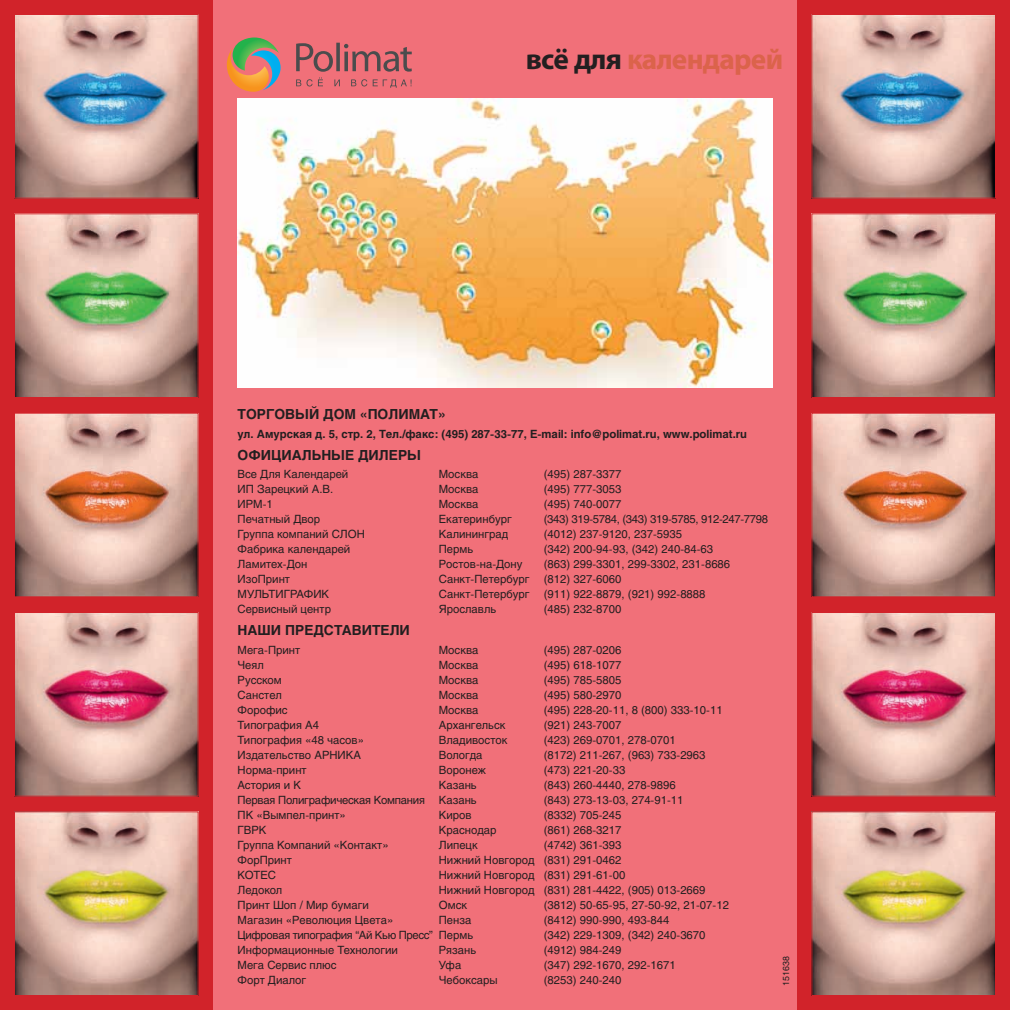
<style>
.page{position:relative;width:1010px;height:1010px;background:#f17079}
.page>*{position:absolute;margin:0;border:0;box-sizing:border-box;transform-origin:0 0}
.t1{font:700 29.25px "Myriad Pro";letter-spacing:-.025em;color:#db634b}
.t2{font:700 13.75px "Helios";color:#231f20}
.t3{font:11.25px "Helios";color:#231f20}
.t4{font:700 11.25px "Helios";color:#231f20}
.t5{font:11.25px "Helios";letter-spacing:-.03em;color:#231f20}
.t6{font:11.25px "Helios";letter-spacing:-.02em;color:#231f20}
.t7{font:8.75px "Helios";color:#231f20}
.s1{color:#231f20}
</style>
<div class="page">
<div style="left:0;top:0;width:213px;height:1010px;background:#d1232a"></div>
<div style="left:797px;top:0;width:213px;height:1010px;background:#d1232a"></div>
<img style="left:16px;top:16px;width:180px;height:180px">
<div style="left:14px;top:14px;width:184px;height:184px;border:1px solid #d1232a"></div>
<img style="left:813px;top:16px;width:181px;height:180px">
<div style="left:811px;top:14px;width:185px;height:184px;border:1px solid #d1232a"></div>
<img style="left:16px;top:415px;width:180px;height:180px">
<div style="left:14px;top:413px;width:184px;height:184px;border:1px solid #d1232a"></div>
<img style="left:813px;top:415px;width:181px;height:180px">
<div style="left:811px;top:413px;width:185px;height:184px;border:1px solid #d1232a"></div>
<img style="left:16px;top:614px;width:180px;height:180px">
<div style="left:14px;top:612px;width:184px;height:184px;border:1px solid #d1232a"></div>
<img style="left:813px;top:614px;width:181px;height:180px">
<div style="left:811px;top:612px;width:185px;height:184px;border:1px solid #d1232a"></div>
<img style="left:16px;top:215px;width:180px;height:181px">
<div style="left:14px;top:213px;width:184px;height:185px;border:1px solid #d1232a"></div>
<img style="left:813px;top:215px;width:181px;height:181px">
<div style="left:811px;top:213px;width:185px;height:185px;border:1px solid #d1232a"></div>
<img style="left:16px;top:813px;width:180px;height:181px">
<div style="left:14px;top:811px;width:184px;height:185px;border:1px solid #d1232a"></div>
<img style="left:813px;top:813px;width:181px;height:181px">
<div style="left:811px;top:811px;width:185px;height:185px;border:1px solid #d1232a"></div>
<img style="left:238px;top:99px;width:534px;height:288px">
<svg style="left:227px;top:38px;width:54px;height:54px"></svg>
<svg style="left:296px;top:43px;width:116px;height:45px"></svg>
<h1 class="t1" style="left:526px;top:40px;width:259px"><span class="s1">всё для</span> календарей</h1>
<p class="t2" style="left:238px;top:406px;width:210px">ТОРГОВЫЙ ДОМ «ПОЛИМАТ»</p>
<p class="t4" style="left:238px;top:427px;width:511px">ул. Амурская д. 5, стр. 2, Тел./факс: (495) 287-33-77, E-mail: info@polimat.ru, www.polimat.ru</p>
<p class="t2" style="left:238px;top:447px;width:185px">ОФИЦИАЛЬНЫЕ ДИЛЕРЫ</p>
<p class="t3" style="left:238px;top:468px;width:112px">Все Для Календарей</p>
<p class="t3" style="left:439px;top:468px;width:41px">Москва</p>
<p class="t3" style="left:544px;top:468px;width:79px">(495) 287-3377</p>
<p class="t3" style="left:238px;top:483px;width:97px">ИП Зарецкий А.В.</p>
<p class="t3" style="left:439px;top:483px;width:41px">Москва</p>
<p class="t3" style="left:544px;top:483px;width:79px">(495) 777-3053</p>
<p class="t3" style="left:238px;top:498px;width:37px">ИРМ-1</p>
<p class="t3" style="left:439px;top:498px;width:41px">Москва</p>
<p class="t3" style="left:544px;top:498px;width:79px">(495) 740-0077</p>
<p class="t3" style="left:238px;top:513px;width:84px">Печатный Двор</p>
<p class="t3" style="left:439px;top:513px;width:74px">Екатеринбург</p>
<p class="t5" style="left:544px;top:513px;width:226px">(343) 319-5784, (343) 319-5785, 912-247-7798</p>
<p class="t3" style="left:238px;top:528px;width:129px">Группа компаний СЛОН</p>
<p class="t3" style="left:439px;top:528px;width:71px">Калининград</p>
<p class="t3" style="left:544px;top:528px;width:140px">(4012) 237-9120, 237-5935</p>
<p class="t3" style="left:238px;top:543px;width:114px">Фабрика календарей</p>
<p class="t3" style="left:439px;top:543px;width:36px">Пермь</p>
<p class="t3" style="left:544px;top:543px;width:171px">(342) 200-94-93, (342) 240-84-63</p>
<p class="t3" style="left:238px;top:558px;width:71px">Ламитех-Дон</p>
<p class="t3" style="left:439px;top:558px;width:85px">Ростов-на-Дону</p>
<p class="t3" style="left:544px;top:558px;width:188px">(863) 299-3301, 299-3302, 231-8686</p>
<p class="t3" style="left:238px;top:573px;width:54px">ИзоПринт</p>
<p class="t3" style="left:439px;top:573px;width:92px">Санкт-Петербург</p>
<p class="t3" style="left:544px;top:573px;width:79px">(812) 327-6060</p>
<p class="t3" style="left:238px;top:588px;width:93px">МУЛЬТИГРАФИК</p>
<p class="t3" style="left:439px;top:588px;width:92px">Санкт-Петербург</p>
<p class="t3" style="left:544px;top:588px;width:163px">(911) 922-8879, (921) 992-8888</p>
<p class="t3" style="left:238px;top:603px;width:95px">Сервисный центр</p>
<p class="t3" style="left:439px;top:603px;width:59px">Ярославль</p>
<p class="t3" style="left:544px;top:603px;width:79px">(485) 232-8700</p>
<p class="t2" style="left:238px;top:622px;width:174px">НАШИ ПРЕДСТАВИТЕЛИ</p>
<p class="t3" style="left:238px;top:643px;width:64px">Мега-Принт</p>
<p class="t3" style="left:439px;top:643px;width:41px">Москва</p>
<p class="t3" style="left:544px;top:643px;width:79px">(495) 287-0206</p>
<p class="t3" style="left:238px;top:658px;width:28px">Чеял</p>
<p class="t3" style="left:439px;top:658px;width:41px">Москва</p>
<p class="t3" style="left:544px;top:658px;width:79px">(495) 618-1077</p>
<p class="t3" style="left:238px;top:673px;width:46px">Русском</p>
<p class="t3" style="left:439px;top:673px;width:41px">Москва</p>
<p class="t3" style="left:544px;top:673px;width:79px">(495) 785-5805</p>
<p class="t3" style="left:238px;top:688px;width:46px">Санстел</p>
<p class="t3" style="left:439px;top:688px;width:41px">Москва</p>
<p class="t3" style="left:544px;top:688px;width:79px">(495) 580-2970</p>
<p class="t3" style="left:238px;top:703px;width:51px">Форофис</p>
<p class="t3" style="left:439px;top:703px;width:41px">Москва</p>
<p class="t3" style="left:544px;top:703px;width:180px">(495) 228-20-11, 8 (800) 333-10-11</p>
<p class="t3" style="left:238px;top:718px;width:83px">Типография А4</p>
<p class="t3" style="left:439px;top:718px;width:68px">Архангельск</p>
<p class="t3" style="left:544px;top:718px;width:79px">(921) 243-7007</p>
<p class="t3" style="left:238px;top:733px;width:128px">Типография «48 часов»</p>
<p class="t3" style="left:439px;top:733px;width:70px">Владивосток</p>
<p class="t3" style="left:544px;top:733px;width:134px">(423) 269-0701, 278-0701</p>
<p class="t3" style="left:238px;top:748px;width:125px">Издательство АРНИКА</p>
<p class="t3" style="left:439px;top:748px;width:45px">Вологда</p>
<p class="t3" style="left:544px;top:748px;width:163px">(8172) 211-267, (963) 733-2963</p>
<p class="t3" style="left:238px;top:763px;width:71px">Норма-принт</p>
<p class="t3" style="left:439px;top:763px;width:49px">Воронеж</p>
<p class="t3" style="left:544px;top:763px;width:83px">(473) 221-20-33</p>
<p class="t3" style="left:238px;top:778px;width:65px">Астория и К</p>
<p class="t3" style="left:439px;top:778px;width:39px">Казань</p>
<p class="t3" style="left:544px;top:778px;width:134px">(843) 260-4440, 278-9896</p>
<p class="t6" style="left:238px;top:793px;width:241px">Первая Полиграфическая Компания Казань</p>
<p class="t3" style="left:544px;top:793px;width:141px">(843) 273-13-03, 274-91-11</p>
<p class="t3" style="left:238px;top:808px;width:110px">ПК «Вымпел-принт»</p>
<p class="t3" style="left:439px;top:808px;width:34px">Киров</p>
<p class="t3" style="left:544px;top:808px;width:79px">(8332) 705-245</p>
<p class="t3" style="left:238px;top:823px;width:30px">ГВРК</p>
<p class="t3" style="left:439px;top:823px;width:59px">Краснодар</p>
<p class="t3" style="left:544px;top:823px;width:79px">(861) 268-3217</p>
<p class="t3" style="left:238px;top:838px;width:153px">Группа Компаний «Контакт»</p>
<p class="t3" style="left:439px;top:838px;width:40px">Липецк</p>
<p class="t3" style="left:544px;top:838px;width:79px">(4742) 361-393</p>
<p class="t3" style="left:238px;top:853px;width:56px">ФорПринт</p>
<p class="t3" style="left:439px;top:853px;width:184px">Нижний Новгород (831) 291-0462</p>
<p class="t3" style="left:238px;top:868px;width:40px">КОТЕС</p>
<p class="t3" style="left:439px;top:868px;width:188px">Нижний Новгород (831) 291-61-00</p>
<p class="t3" style="left:238px;top:883px;width:46px">Ледокол</p>
<p class="t3" style="left:439px;top:883px;width:268px">Нижний Новгород (831) 281-4422, (905) 013-2669</p>
<p class="t3" style="left:238px;top:898px;width:133px">Принт Шоп / Мир бумаги</p>
<p class="t3" style="left:439px;top:898px;width:30px">Омск</p>
<p class="t3" style="left:544px;top:898px;width:187px">(3812) 50-65-95, 27-50-92, 21-07-12</p>
<p class="t3" style="left:238px;top:913px;width:157px">Магазин «Революция Цвета»</p>
<p class="t3" style="left:439px;top:913px;width:34px">Пенза</p>
<p class="t3" style="left:544px;top:913px;width:127px">(8412) 990-990, 493-844</p>
<p class="t5" style="left:238px;top:928px;width:237px">Цифровая типография “Ай Кью Пресс” Пермь</p>
<p class="t3" style="left:544px;top:928px;width:163px">(342) 229-1309, (342) 240-3670</p>
<p class="t3" style="left:238px;top:943px;width:162px">Информационные Технологии</p>
<p class="t3" style="left:439px;top:943px;width:39px">Рязань</p>
<p class="t3" style="left:544px;top:943px;width:79px">(4912) 984-249</p>
<p class="t3" style="left:238px;top:958px;width:101px">Мега Сервис плюс</p>
<p class="t3" style="left:439px;top:958px;width:24px">Уфа</p>
<p class="t3" style="left:544px;top:958px;width:134px">(347) 292-1670, 292-1671</p>
<p class="t3" style="left:238px;top:973px;width:70px">Форт Диалог</p>
<p class="t3" style="left:439px;top:973px;width:60px">Чебоксары</p>
<p class="t3" style="left:544px;top:973px;width:79px">(8253) 240-240</p>
<p class="t7" style="left:781px;top:985px;width:31px;rotate:-90deg">151638</p>
</div>
